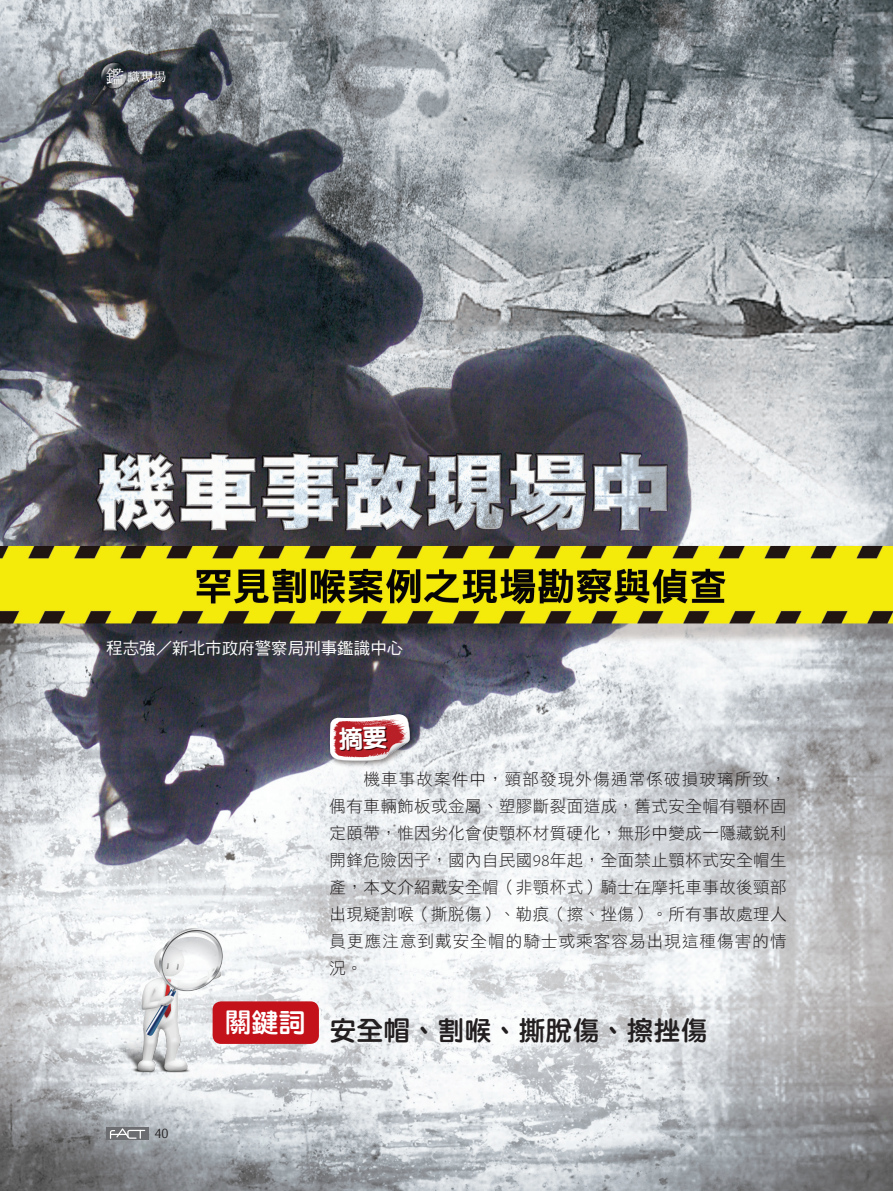
<style>
.page{position:relative;width:893px;height:1191px;background:#fff}
.page>*{position:absolute;margin:0;border:0;box-sizing:border-box;transform-origin:0 0}
.t1{font:27px "DF Yuan Std W8";color:#231f20}
.t2{font:16.5px/27px "DF Hei Std W3";letter-spacing:.07em;color:#231f20;text-align:justify}
.t3{font:16.5px "DF Hei Std W5";color:#fff}
.t4{font:12px "DF Ming Std W7";color:#fff}
.t5{font:12px "Euphemia UCAS";color:#231f20}
.s1{font-size:18px}
.s2{font-family:"Myriad Pro";font-weight:300}
</style>
<div class="page">
<img style="left:0;top:0;width:893px;height:1191px">
<img style="left:326px;top:710px;width:93px;height:59px">
<img style="left:112px;top:924px;width:117px;height:154px">
<div style="left:213px;top:1001px;width:106px;height:43px;background:#c4121a;border-radius:9px"></div>
<svg style="left:106px;top:1127px;width:43px;height:13px"></svg>
<svg style="left:110px;top:1128px;width:35px;height:10px"></svg>
<img style="left:87px;top:57px;width:45px;height:56px">
<svg style="left:330px;top:714px;width:80px;height:47px"></svg>
<p class="t4" style="left:106px;top:70px;width:61px"><span class="s1">鑑</span>識現場</p>
<p class="t3" style="left:106px;top:638px;width:298px">程志強／新北市政府警察局刑事鑑識中心</p>
<p class="t2" style="left:330px;top:765px;width:459px;text-indent:34px">機車事故案件中，頸部發現外傷通常係破損玻璃所致，偶有車輛飾板或金屬、塑膠斷裂面造成，舊式安全帽有顎杯固定頤帶，惟因劣化會使顎杯材質硬化，無形中變成一隱藏銳利開鋒危險因子，國內自民國<span class="s2">98</span>年起，全面禁止顎杯式安全帽生產，本文介紹戴安全帽（非顎杯式）騎士在摩托車事故後頸部出現疑割喉（撕脫傷）、勒痕（擦、挫傷）。所有事故處理人員更應注意到戴安全帽的騎士或乘客容易出現這種傷害的情況。</p>
<p class="t5" style="left:155px;top:1125px;width:15px">40</p>
<h1 class="t1" style="left:225px;top:1016px;width:484px"><sup>關鍵詞</sup> 安全帽、割喉、撕脫傷、擦挫傷</h1>
</div>
